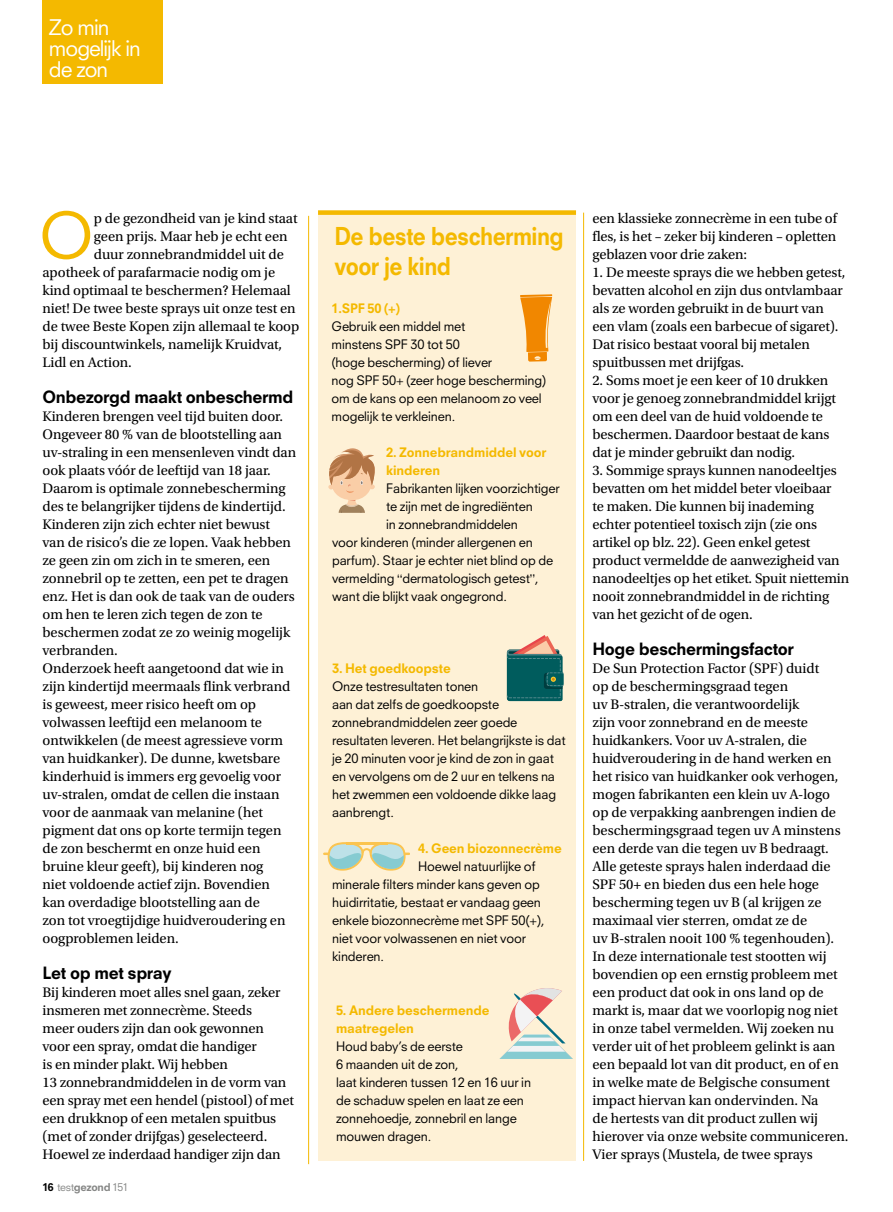
<style>
.page{position:relative;width:893px;height:1212px;background:#fff}
.page>*{position:absolute;margin:0;border:0;box-sizing:border-box;transform-origin:0 0}
.t1{font:62.4px "Neuzeit SLT Std";color:#f4b900}
.t2{font:800 24px/30px "Neuzeit SLT Std";letter-spacing:-.03em;color:#f4b900;scale:.9 1}
.t3{font:21px/21px "Neuzeit SLT Std";letter-spacing:-.045em;color:#fff}
.t4{font:800 16.5px "Neuzeit SLT Std";letter-spacing:-.025em;color:#000}
.t5{font:14.55px/18px "Utopia Std";letter-spacing:-.005em;color:#000}
.t6{font:12.75px/18px "Neuzeit SLT Std";letter-spacing:-.01em;color:#000}
.t7{font:800 12.75px/18px "Neuzeit SLT Std";letter-spacing:-.01em;color:#f4b900}
.t8{font:10.5px "Neuzeit SLT Std";letter-spacing:-.04em;color:#868786}
.s1{font-weight:800;color:#000}
.s2{font-weight:800}
.s3{font-family:"Prelo";font-weight:500}
</style>
<div class="page">
<div style="left:43px;top:0;width:120px;height:84px;background:#f4b900"></div>
<div style="left:317px;top:210px;width:258px;height:951px;background:#fef1d6"></div>
<hr style="left:308px;top:216px;width:1px;height:948px;background:#f4b900">
<hr style="left:583px;top:213px;width:1px;height:948px;background:#f4b900">
<div style="left:318px;top:210px;width:258px;height:5px;background:#f4b900"></div>
<svg style="left:520px;top:294px;width:32px;height:68px"></svg>
<svg style="left:500px;top:988px;width:73px;height:71px"></svg>
<svg style="left:507px;top:635px;width:57px;height:66px"></svg>
<svg style="left:328px;top:448px;width:47px;height:65px"></svg>
<svg style="left:323px;top:842px;width:87px;height:29px"></svg>
<h3 class="t3" style="left:49px;top:17px;width:93px">Zo min mogelijk in de zon</h3>
<h1 class="t1" style="left:39px;top:197px;width:57px">O</h1>
<p class="t5" style="left:94px;top:209px;width:205px">p de gezondheid van je kind staat</p>
<p class="t5" style="left:94px;top:227px;width:195px">geen prijs. Maar heb je echt een</p>
<p class="t5" style="left:94px;top:245px;width:192px">duur zonnebrandmiddel uit de</p>
<p class="t5" style="left:43px;top:263px;width:234px">apotheek of parafarmacie nodig om je</p>
<p class="t5" style="left:43px;top:281px;width:250px">kind optimaal te beschermen? Helemaal</p>
<p class="t5" style="left:43px;top:299px;width:255px">niet! De twee beste sprays uit onze test en</p>
<p class="t5" style="left:43px;top:317px;width:258px">de twee Beste Kopen zijn allemaal te koop</p>
<p class="t5" style="left:43px;top:335px;width:241px">bij discountwinkels, namelijk Kruidvat,</p>
<p class="t5" style="left:43px;top:353px;width:91px">Lidl en Action.</p>
<p class="t4" style="left:43px;top:386px;width:252px">Onbezorgd maakt onbeschermd</p>
<p class="t5" style="left:43px;top:407px;width:255px">Kinderen brengen veel tijd buiten door.<br>Ongeveer 80 % van de blootstelling aan uv-straling in een mensenleven vindt dan ook plaats vóór de leeftijd van 18 jaar.<br>Daarom is optimale zonnebescherming des te belangrijker tijdens de kindertijd.<br>Kinderen zijn zich echter niet bewust<br>van de risico’s die ze lopen. Vaak hebben ze geen zin om zich in te smeren, een zonnebril op te zetten, een pet te dragen enz. Het is dan ook de taak van de ouders om hen te leren zich tegen de zon te beschermen zodat ze zo weinig mogelijk verbranden.<br>Onderzoek heeft aangetoond dat wie in zijn kindertijd meermaals flink verbrand is geweest, meer risico heeft om op volwassen leeftijd een melanoom te ontwikkelen (de meest agressieve vorm van huidkanker). De dunne, kwetsbare kinderhuid is immers erg gevoelig voor uv-stralen, omdat de cellen die instaan voor de aanmaak van melanine (het pigment dat ons op korte termijn tegen de zon beschermt en onze huid een bruine kleur geeft), bij kinderen nog<br>niet voldoende actief zijn. Bovendien kan overdadige blootstelling aan de<br>zon tot vroegtijdige huidveroudering en oogproblemen leiden.</p>
<p class="t4" style="left:43px;top:962px;width:131px">Let op met spray</p>
<p class="t5" style="left:43px;top:983px;width:253px">Bij kinderen moet alles snel gaan, zeker insmeren met zonnecrème. Steeds<br>meer ouders zijn dan ook gewonnen voor een spray, omdat die handiger<br>is en minder plakt. Wij hebben<br>13 zonnebrandmiddelen in de vorm van een spray met een hendel (pistool) of met een drukknop of een metalen spuitbus (met of zonder drijfgas) geselecteerd.<br>Hoewel ze inderdaad handiger zijn dan</p>
<p class="t8" style="left:43px;top:1180px;width:87px"><span class="s1">16</span> test<span class="s2">gezond</span> 151</p>
<h2 class="t2" style="left:334px;top:221px;width:257px">De beste bescherming voor je kind</h2>
<p class="t7" style="left:332px;top:299px;width:70px">1.SPF 50 (+)</p>
<p class="t6" style="left:332px;top:317px;width:216px">Gebruik een middel met<br>minstens SPF 30 tot 50<br>(hoge bescherming) of liever<br>nog SPF 50+ (zeer hoge bescherming) om de kans op een melanoom zo veel mogelijk te verkleinen.</p>
<p class="t7" style="left:386px;top:443px;width:162px">2. Zonnebrandmiddel voor kinderen</p>
<p class="t6" style="left:386px;top:479px;width:175px">Fabrikanten lijken voorzichtiger</p>
<p class="t6" style="left:386px;top:497px;width:148px">te zijn met de ingrediënten</p>
<p class="t6" style="left:386px;top:515px;width:133px">in zonnebrandmiddelen</p>
<p class="t6" style="left:332px;top:533px;width:202px">voor kinderen (minder allergenen en</p>
<p class="t6" style="left:332px;top:551px;width:223px">parfum). Staar je echter niet blind op de</p>
<p class="t6" style="left:332px;top:569px;width:208px">vermelding <span class="s3">“</span>dermatologisch getest<span class="s3">”</span>,</p>
<p class="t6" style="left:332px;top:587px;width:177px">want die blijkt vaak ongegrond.</p>
<p class="t7" style="left:332px;top:659px;width:120px">3. Het goedkoopste</p>
<p class="t6" style="left:332px;top:677px;width:235px">Onze testresultaten tonen<br>aan dat zelfs de goedkoopste zonnebrandmiddelen zeer goede resultaten leveren. Het belangrijkste is dat je 20 minuten voor je kind de zon in gaat en vervolgens om de 2 uur en telkens na het zwemmen een voldoende dikke laag aanbrengt.</p>
<p class="t7" style="left:418px;top:839px;width:145px">4. Geen biozonnecrème</p>
<p class="t6" style="left:332px;top:857px;width:214px;text-indent:86px">Hoewel natuurlijke of minerale filters minder kans geven op huidirritatie, bestaat er vandaag geen enkele biozonnecrème met SPF 50(+), niet voor volwassenen en niet voor kinderen.</p>
<p class="t7" style="left:336px;top:1001px;width:155px">5. Andere beschermende maatregelen</p>
<p class="t6" style="left:336px;top:1037px;width:197px">Houd baby’s de eerste<br>6 maanden uit de zon,<br>laat kinderen tussen 12 en 16 uur in de schaduw spelen en laat ze een zonnehoedje, zonnebril en lange mouwen dragen.</p>
<p class="t5" style="left:592px;top:209px;width:246px;text-align:justify">een klassieke zonnecrème in een tube of fles, is het – zeker bij kinderen – opletten geblazen voor drie zaken:</p>
<p class="t5" style="left:592px;top:263px;width:254px">1. De meeste sprays die we hebben getest, bevatten alcohol en zijn dus ontvlambaar als ze worden gebruikt in de buurt van een vlam (zoals een barbecue of sigaret).<br>Dat risico bestaat vooral bij metalen spuitbussen met drijfgas.</p>
<p class="t5" style="left:592px;top:371px;width:245px">2. Soms moet je een keer of 10 drukken voor je genoeg zonnebrandmiddel krijgt om een deel van de huid voldoende te beschermen. Daardoor bestaat de kans dat je minder gebruikt dan nodig.</p>
<p class="t5" style="left:592px;top:461px;width:258px">3. Sommige sprays kunnen nanodeeltjes bevatten om het middel beter vloeibaar<br>te maken. Die kunnen bij inademing echter potentieel toxisch zijn (zie ons artikel op blz. 22). Geen enkel getest product vermeldde de aanwezigheid van nanodeeltjes op het etiket. Spuit niettemin nooit zonnebrandmiddel in de richting van het gezicht of de ogen.</p>
<p class="t4" style="left:592px;top:638px;width:203px">Hoge beschermingsfactor</p>
<p class="t5" style="left:592px;top:659px;width:258px">De Sun Protection Factor (SPF) duidt<br>op de beschermingsgraad tegen<br>uv B-stralen, die verantwoordelijk<br>zijn voor zonnebrand en de meeste huidkankers. Voor uv A-stralen, die huidveroudering in de hand werken en het risico van huidkanker ook verhogen, mogen fabrikanten een klein uv A-logo op de verpakking aanbrengen indien de beschermingsgraad tegen uv A minstens een derde van die tegen uv B bedraagt.<br>Alle geteste sprays halen inderdaad die SPF 50+ en bieden dus een hele hoge bescherming tegen uv B (al krijgen ze maximaal vier sterren, omdat ze de<br>uv B-stralen nooit 100 % tegenhouden).<br>In deze internationale test stootten wij bovendien op een ernstig probleem met een product dat ook in ons land op de markt is, maar dat we voorlopig nog niet in onze tabel vermelden. Wij zoeken nu verder uit of het probleem gelinkt is aan een bepaald lot van dit product, en of en in welke mate de Belgische consument impact hiervan kan ondervinden. Na<br>de hertests van dit product zullen wij hierover via onze website communiceren.<br>Vier sprays (Mustela, de twee sprays</p>
</div>
